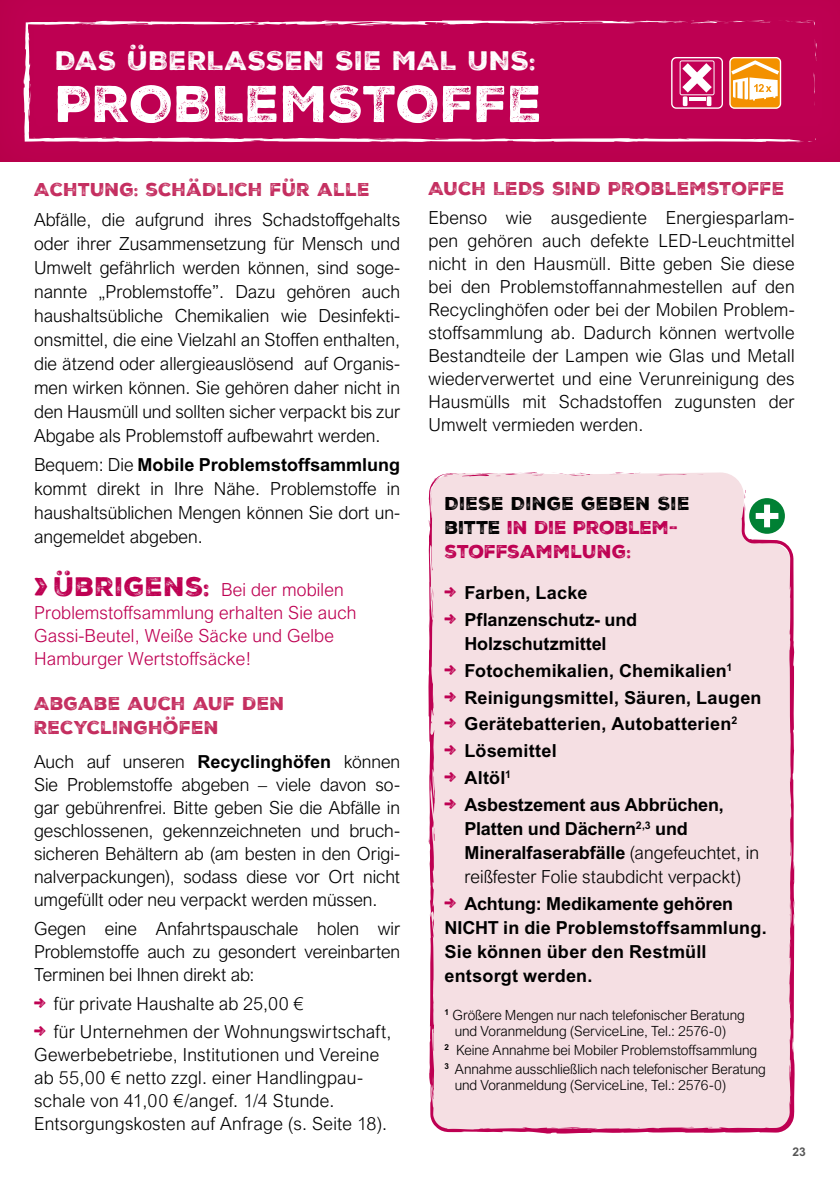
<style>
.page{position:relative;width:840px;height:1191px;background:#fff}
.page>*{position:absolute;margin:0;border:0;box-sizing:border-box;transform-origin:0 0}
.t1{font:50px "Nexa Rust Sans Black 2";letter-spacing:-.005em;color:#fff}
.t2{font:26px "Nexa Rust Sans Black 2";letter-spacing:.005em;color:#fff}
.t3{font:300 18px/23px "Arial Nova";letter-spacing:.005em;color:#000;text-align:justify}
.t4{font:700 18px/24px "Arial MT Std";letter-spacing:.005em;color:#000}
.t5{font:300 18px/23px "Arial Nova";letter-spacing:.01em;color:#be0052}
.t6{font:18px/24px "Nexa Rust Sans Black 2";color:#c42d5f}
.t7{font:18px/24px "Nexa Rust Sans Black 2";letter-spacing:-.01em;color:#be0052}
.t8{font:300 14px/16px "Arial Nova";letter-spacing:-.005em;color:#000;text-align:center}
.t9{font:700 12px "Arial MT Std";color:#565656}
.s1{font-family:"Arial Nova";font-weight:300}
.s2{font-family:"Nexa Rust Sans Black 2";font-weight:400;font-size:38px}
.s3{font-family:"Nexa Rust Sans Black 2";font-weight:400;font-size:26px}
.s4{font-family:"Arial MT Std";font-weight:700}
.s5{font-family:"Nexa Rust Sans Black 2";font-weight:400;font-size:20px;color:#be0052}
.s6{color:#000}
</style>
<div class="page">
<div style="left:0;top:0;width:839px;height:162px;background:#bc0050"></div>
<svg style="left:814px;top:39px;width:2px;height:20px"></svg>
<svg style="left:23px;top:20px;width:781px;height:123px"></svg>
<svg style="left:76px;top:23px;width:15px;height:2px"></svg>
<svg style="left:672px;top:20px;width:142px;height:7px"></svg>
<svg style="left:612px;top:21px;width:54px;height:3px"></svg>
<svg style="left:520px;top:21px;width:46px;height:4px"></svg>
<svg style="left:323px;top:20px;width:16px;height:6px"></svg>
<svg style="left:24px;top:133px;width:12px;height:6px"></svg>
<svg style="left:729px;top:57px;width:51px;height:52px;background:#f7bc66"></svg>
<div style="left:729px;top:57px;width:51px;height:52px;border:1px solid #fff;border-radius:4px"></div>
<svg style="left:670px;top:57px;width:52px;height:52px"></svg>
<div style="left:670px;top:57px;width:52px;height:52px;border:1px solid #fff;border-radius:4px"></div>
<svg style="left:113px;top:48px;width:16px;height:8px"></svg>
<div style="left:428px;top:473px;width:367px;height:661px;background:#f5dfe3"></div>
<svg style="left:431px;top:1089px;width:3px;height:16px"></svg>
<svg style="left:428px;top:472px;width:164px;height:63px;background:#f4dde2"></svg>
<svg style="left:428px;top:583px;width:5px;height:49px"></svg>
<svg style="left:428px;top:826px;width:6px;height:17px"></svg>
<svg style="left:630px;top:1127px;width:10px;height:2px"></svg>
<h2 class="t2" style="left:55px;top:43px;width:482px">DAS ÜBERLASSEN SIE MAL UNS:</h2>
<h1 class="t1" style="left:56px;top:70px;width:488px">PROBLEMSTOFFE</h1>
<p class="t6" style="left:34px;top:178px;width:337px">ACHTUNG: SCHÄDLICH FÜR ALLE</p>
<p class="t3" style="left:34px;top:207px;width:367px;line-height:24px">Abfälle, die aufgrund ihres Schadstoffgehalts oder ihrer Zusammensetzung für Mensch und Umwelt gefährlich werden können, sind soge&shy;nannte „Problemstoffe”. Dazu gehören auch haushaltsübliche Chemikalien wie Desinfekti&shy;onsmittel, die eine Vielzahl an Stoffen enthalten, die ätzend oder allergieauslösend auf Organis&shy;men wirken können. Sie gehören daher nicht in den Hausmüll und sollten sicher verpackt bis zur Abgabe als Problemstoff aufbewahrt werden.</p>
<p class="t4" style="left:34px;top:453px;width:367px"><span class="s1">Bequem: Die</span> Mobile Problemstoffsammlung</p>
<p class="t3" style="left:34px;top:477px;width:367px;line-height:24px">kommt direkt in Ihre Nähe. Problemstoffe in haushaltsüblichen Mengen können Sie dort un&shy;angemeldet abgeben.</p>
<p class="t5" style="left:34px;top:578px;width:324px"><span class="s2">›</span> <span class="s3">ÜBRIGENS:</span> Bei der mobilen Problemstoffsammlung erhalten Sie auch Gassi-Beutel, Weiße Säcke und Gelbe Hamburger Wertstoffsäcke!</p>
<p class="t6" style="left:34px;top:691px;width:252px">ABGABE AUCH AUF DEN<br>RECYCLINGHÖFEN</p>
<p class="t3" style="left:34px;top:750px;width:367px">Auch auf unseren <span class="s4">Recyclinghöfen</span> können Sie Problemstoffe abgeben – viele davon so&shy;gar gebührenfrei. Bitte geben Sie die Abfälle in geschlossenen, gekennzeichneten und bruch&shy;sicheren Behältern ab (am besten in den Origi&shy;nalverpackungen), sodass diese vor Ort nicht umgefüllt oder neu verpackt werden müssen.</p>
<p class="t3" style="left:34px;top:917px;width:367px">Gegen eine Anfahrtspauschale holen wir Problemstoffe auch zu gesondert vereinbarten Terminen bei Ihnen direkt ab:</p>
<p class="t3" style="left:34px;top:991px;width:271px"><span class="s5">→</span> für private Haushalte ab 25,00 €</p>
<p class="t3" style="left:34px;top:1020px;width:359px;text-align:left"><span class="s5">→</span> für Unternehmen der Wohnungswirtschaft, Gewerbebetriebe, Institutionen und Vereine ab 55,00 € netto zzgl. einer Handlingpau&shy;schale von 41,00 €/angef. 1/4 Stunde.<br>Entsorgungskosten auf Anfrage (s. Seite 18).</p>
<p class="t6" style="left:428px;top:177px;width:357px">AUCH LEDS SIND PROBLEMSTOFFE</p>
<p class="t3" style="left:428px;top:206px;width:367px">Ebenso wie ausgediente Energiesparlam&shy;pen gehören auch defekte LED-Leuchtmittel nicht in den Hausmüll. Bitte geben Sie diese bei den Problemstoffannahmestellen auf den Recyclinghöfen oder bei der Mobilen Problem&shy;stoffsammlung ab. Dadurch können wertvolle Bestandteile der Lampen wie Glas und Metall wiederverwertet und eine Verunreinigung des Hausmülls mit Schadstoffen zugunsten der Umwelt vermieden werden.</p>
<p class="t7" style="left:444px;top:492px;width:246px"><span class="s6">DIESE DINGE GEBEN SIE<br>BITTE</span> IN DIE PROBLEM-<br>STOFFSAMMLUNG:</p>
<p class="t4" style="left:444px;top:580px;width:144px"><span class="s5">→</span> Farben, Lacke</p>
<p class="t4" style="left:444px;top:607px;width:194px;text-align:center"><span class="s5">→</span> Pflanzenschutz- und<br>Holzschutzmittel</p>
<p class="t4" style="left:444px;top:658px;width:289px"><span class="s5">→</span> Fotochemikalien, Chemikalien<sup>1</sup></p>
<p class="t4" style="left:444px;top:685px;width:318px"><span class="s5">→</span> Reinigungsmittel, Säuren, Laugen</p>
<p class="t4" style="left:444px;top:712px;width:294px"><span class="s5">→</span> Gerätebatterien, Autobatterien<sup>2</sup></p>
<p class="t4" style="left:444px;top:738px;width:114px"><span class="s5">→</span> Lösemittel</p>
<p class="t4" style="left:444px;top:765px;width:68px"><span class="s5">→</span> Altöl<sup>1</sup></p>
<p class="t4" style="left:464px;top:792px;width:296px;text-indent:-20px"><span class="s5">→</span> Asbestzement aus Abbrüchen,<br>Platten und Dächern<sup>2,3</sup> und<br>Mineralfaserabfälle <span class="s1">(angefeuchtet, in</span></p>
<p class="t3" style="left:464px;top:865px;width:278px">reißfester Folie staubdicht verpackt)</p>
<p class="t4" style="left:444px;top:891px;width:323px"><span class="s5">→</span> Achtung: Medikamente gehören<br>NICHT in die Problemstoffsammlung.<br>Sie können über den Restmüll entsorgt werden.</p>
<p class="t8" style="left:444px;top:1006px;width:301px"><sup>1</sup> Größere Mengen nur nach telefonischer Beratung und Voranmeldung (ServiceLine, Tel.: 2576-0)</p>
<p class="t8" style="left:444px;top:1040px;width:322px;line-height:18.8px;text-align:left"><sup>2</sup> Keine Annahme bei Mobiler Problemstoffsammlung<br><sup>3</sup> Annahme ausschließlich nach telefonischer Beratung</p>
<p class="t8" style="left:454px;top:1076px;width:273px">und Voranmeldung (ServiceLine, Tel.: 2576-0)</p>
<p class="t9" style="left:792px;top:1144px;width:15px">23</p>
</div>
